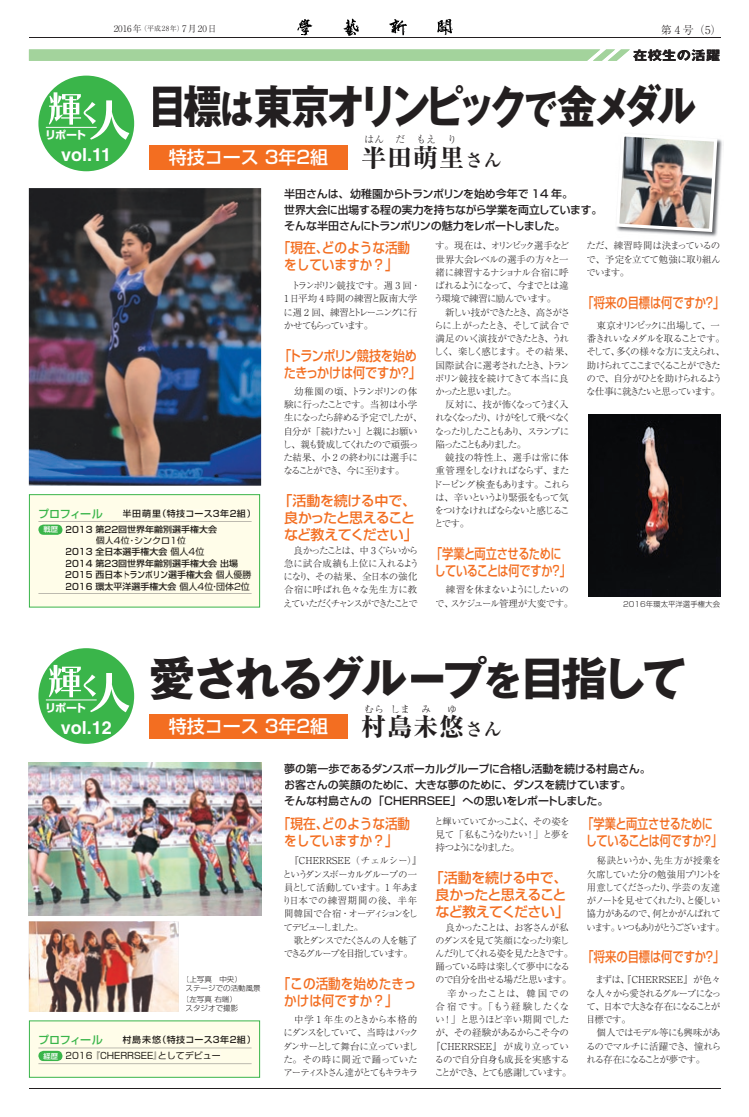
<style>
.page{position:relative;width:749px;height:1117px;background:#fff}
.page>*{position:absolute;margin:0;border:0;box-sizing:border-box;transform-origin:0 0}
.t1{font:700 46px "Gothic MB101 Pro";letter-spacing:-.145em;color:#231f20;scale:.85 1}
.t2{font:700 46px "Gothic MB101 Pro";letter-spacing:-.115em;color:#231f20}
.t3{font:800 25px "Ryumin Pro";letter-spacing:.04em;color:#231f20}
.t4{font:500 18px "Shin Go Pro";color:#fff}
.t5{font:700 18px "Helvetica";color:#fff}
.t6{font:700 18px "Ryumin Pro";color:#231f20}
.t7{font:500 14px/17px "Shin Go Pro";color:#f36e21;text-align:center;scale:.9 1}
.t8{font:500 14px/17px "Shin Go Pro";letter-spacing:-.045em;color:#f36e21;text-align:center}
.t9{font:500 14px/17px "Shin Go Pro";letter-spacing:-.02em;color:#f36e21;scale:.8 1}
.t10{font:500 14px "Shin Go Pro";letter-spacing:-.02em;color:#f36e21;scale:.81 1}
.t11{font:500 14px/17px "Shin Go Pro";letter-spacing:-.02em;color:#f36e21;text-align:center;scale:.87 1}
.t12{font:700 12.6px "Gothic MB101 Pro";letter-spacing:.04em;color:#231f20;scale:1.11 1}
.t13{font:500 11px/16px "Shin Go Pro";letter-spacing:-.02em;color:#231f20}
.t14{font:500 11px "Shin Go Pro";letter-spacing:-.02em;color:#3ab54a}
.t15{font:700 11px "Shin Go Pro";letter-spacing:-.085em;color:#fff}
.t16{font:300 11px "Ryumin Pro";color:#231f20}
.t17{font:300 10px "Ryumin Pro";color:#231f20}
.t18{font:300 9.5px/13.2px "Ryumin Pro";letter-spacing:-.105em;color:#231f20}
.t19{font:300 9.5px/13.2px "Ryumin Pro";letter-spacing:-.08em;color:#231f20;text-align:center}
.t20{font:300 9.5px/13.2px "Ryumin Pro";letter-spacing:-.125em;color:#231f20}
.t21{font:300 9.5px/13.2px "Ryumin Pro";letter-spacing:-.085em;color:#231f20}
.t22{font:300 9.5px/13.2px "Ryumin Pro";letter-spacing:-.075em;color:#231f20}
.t23{font:300 9.5px/13.2px "Ryumin Pro";letter-spacing:-.155em;color:#231f20}
.t24{font:300 9.5px/13.2px "Ryumin Pro";letter-spacing:-.065em;color:#231f20}
.t25{font:500 9px/11.6px "Shin Go Pro";color:#221e1a}
.t26{font:9px/15.7px "Shin Go Pro";color:#221e1a}
.t27{font:300 9px "Ryumin Pro";letter-spacing:.06em;color:#231f20}
.t28{font:300 7.5px/8.8px "Shin Go Pro";color:#231f20}
.s1{font-size:7px}
.s2{font-size:40px}
.s3{font-size:7.2px;color:#fff}
.s4{font-weight:400}
.s5{font-weight:800;font-size:25px}
.s6{font-weight:500}
.s7{font-weight:500;font-size:7.2px;color:#fff}
</style>
<div class="page">
<svg style="left:297px;top:19px;width:15px;height:16px"></svg>
<svg style="left:343px;top:19px;width:16px;height:17px"></svg>
<svg style="left:389px;top:19px;width:17px;height:16px"></svg>
<svg style="left:437px;top:19px;width:15px;height:16px"></svg>
<hr style="left:29px;top:37px;width:690px;height:1px;background:#231f20">
<hr style="left:29px;top:1088px;width:690px;height:1px;background:#231f20">
<svg style="left:633px;top:49px;width:86px;height:12px"></svg>
<svg style="left:29px;top:49px;width:600px;height:12px;background:#a7d5a0"></svg>
<div style="left:149px;top:145px;width:198px;height:24px;background:#f36e21"></div>
<hr style="left:486px;top:662px;width:1px;height:37px;background:#231f20">
<div style="left:149px;top:714px;width:198px;height:24px;background:#f36e21"></div>
<div style="left:38px;top:76px;width:96px;height:95px;background:#3ab54a;border-radius:50%"></div>
<hr style="left:46px;top:127px;width:51px;height:1px;background:#fff">
<svg style="left:49px;top:92px;width:80px;height:48px"></svg>
<div style="left:38px;top:648px;width:96px;height:96px;background:#3ab54a;border-radius:50%"></div>
<hr style="left:46px;top:699px;width:51px;height:1px;background:#fff">
<svg style="left:49px;top:665px;width:80px;height:47px"></svg>
<img style="left:29px;top:763px;width:232px;height:153px">
<img style="left:588px;top:415px;width:131px;height:181px">
<img style="left:671px;top:139px;width:51px;height:98px">
<img style="left:616px;top:136px;width:102px;height:98px">
<img style="left:29px;top:188px;width:232px;height:298px">
<div style="left:31px;top:496px;width:227px;height:110px;background:#fffde9"></div>
<div style="left:123px;top:509px;width:127px;height:9px;background:#fffde9"></div>
<div style="left:38px;top:525px;width:24px;height:10px;background:#3ab54a;border-radius:5px"></div>
<div style="left:66px;top:525px;width:151px;height:8px;background:#fffde9"></div>
<div style="left:96px;top:536px;width:90px;height:8px;background:#fffde9"></div>
<div style="left:66px;top:547px;width:101px;height:9px;background:#fffde9"></div>
<div style="left:171px;top:547px;width:33px;height:9px;background:#fffde9"></div>
<div style="left:66px;top:559px;width:172px;height:8px;background:#fffde9"></div>
<div style="left:66px;top:571px;width:26px;height:7px;background:#fffde9"></div>
<div style="left:96px;top:570px;width:26px;height:9px;background:#fffde9"></div>
<div style="left:125px;top:570px;width:43px;height:9px;background:#fffde9"></div>
<div style="left:168px;top:570px;width:45px;height:9px;background:#fffde9"></div>
<div style="left:216px;top:570px;width:35px;height:9px;background:#fffde9"></div>
<div style="left:66px;top:582px;width:110px;height:9px;background:#fffde9"></div>
<div style="left:180px;top:582px;width:69px;height:8px;background:#fffde9"></div>
<div style="left:29px;top:494px;width:231px;height:114px;border:1px solid #3ab54a"></div>
<svg style="left:31px;top:1022px;width:227px;height:54px;background:#fbf9e6"></svg>
<div style="left:122px;top:1035px;width:128px;height:9px;background:#fffde9"></div>
<div style="left:38px;top:1051px;width:24px;height:10px;background:#3ab54a;border-radius:5px"></div>
<div style="left:66px;top:1051px;width:154px;height:8px;background:#fffde9"></div>
<div style="left:29px;top:1020px;width:231px;height:58px;border:1px solid #3ab54a"></div>
<img style="left:29px;top:921px;width:150px;height:91px">
<p class="t27" style="left:114px;top:22px;width:105px">2016年<span class="s1">（平成28年）</span>7月20日</p>
<p class="t16" style="left:660px;top:21px;width:62px">第 4 号（5）</p>
<h3 class="t12" style="left:633px;top:45px;width:80px">在校生の活躍</h3>
<h1 class="t1" style="left:148px;top:68px;width:646px">目標<span class="s2">は</span>東京オリンピック<span class="s2">で</span>金メダル</h1>
<h3 class="t4" style="left:169px;top:142px;width:161px">特技コース 3年2組</h3>
<h2 class="t3" style="left:361px;top:138px;width:104px">半田萌里</h2>
<p class="t15" style="left:45px;top:126px;width:42px">リポート</p>
<p class="t17" style="left:364px;top:132px;width:21px">はん</p>
<p class="t17" style="left:395px;top:132px;width:11px">だ</p>
<p class="t17" style="left:416px;top:132px;width:21px">もえ</p>
<p class="t17" style="left:447px;top:132px;width:11px">り</p>
<h3 class="t5" style="left:61px;top:144px;width:52px">vol.11</h3>
<h3 class="t6" style="left:465px;top:146px;width:38px">さん</h3>
<p class="t14" style="left:38px;top:504px;width:66px">プロフィール</p>
<p class="t25" style="left:43px;top:504px;width:214px;line-height:15.7px;text-indent:79px">半田萌里（特技コース3年2組）<span class="s3">戦歴</span> 2013 第22回世界年齢別選手権大会</p>
<p class="t25" style="left:65px;top:533px;width:188px;text-indent:31px"><span class="s4">個人4位・シンクロ1位<br></span>2013 全日本選手権大会 <span class="s4">個人4位<br></span>2014 第23回世界年齢別選手権大会 出場<br>2015 西日本トランポリン選手権大会 <span class="s4">個人優勝<br></span>2016 環太平洋選手権大会 <span class="s4">個人4位・団体2位</span></p>
<p class="t13" style="left:284px;top:184px;width:319px">半田さんは、幼稚園からトランポリンを始め今年で 14 年。<br>世界大会に出場する程の実力を持ちながら学業を両立しています。そんな半田さんにトランポリンの魅力をレポートしました。</p>
<h3 class="t7" style="left:278px;top:238px;width:149px">「現在、どのような活動をしていますか？」</h3>
<p class="t18" style="left:283px;top:278px;width:138px">　トランポリン競技です。週 3 回・<br>1日平均 4 時間の練習と阪南大学に週 2 回、練習とトレーニングに行かせてもらっています。</p>
<h3 class="t11" style="left:279px;top:345px;width:164px">「トランポリン競技を始めたきっかけは何ですか？」</h3>
<p class="t21" style="left:282px;top:384px;width:141px">　幼稚園の頃、トランポリンの体験に行ったことです。当初は小学生になったら辞める予定でしたが、自分が「続けたい」と親にお願いし、親も賛成してくれたので頑張った結果、小 2 の終わりには選手になることができ、今に至ります。</p>
<h3 class="t8" style="left:278px;top:491px;width:141px">「活動を続ける中で、良かったと思えることなど教えてください」</h3>
<p class="t18" style="left:283px;top:543px;width:138px">　良かったことは、中 3 ぐらいから急に試合成績も上位に入れるようになり、その結果、全日本の強化合宿に呼ばれ色々な先生方に教えていただくチャンスができたことで</p>
<p class="t18" style="left:432px;top:239px;width:142px">す。現在は、オリンピック選手など世界大会レベルの選手の方々と一緒に練習するナショナル合宿に呼ばれるようになって、今までとは違う環境で練習に励んでいます。<br>　新しい技ができたとき、高さがさらに上がったとき、そして試合で満足のいく演技ができたとき、うれしく、楽しく感じます。その結果、国際試合に選考されたとき、トランポリン競技を続けてきて本当に良かったと思いました。<br>　反対に、技が怖くなってうまく入れなくなったり、けがをして飛べなくなったりしたこともあり、スランプに陥ったこともありました。<br>　競技の特性上、選手は常に体重管理をしなければならず、またドーピング検査もあります。これらは、辛いというより緊張をもって気をつけなければならないと感じることです。</p>
<h3 class="t9" style="left:431px;top:544px;width:176px">「学業と両立させるためにしていることは何ですか？」</h3>
<p class="t24" style="left:435px;top:582px;width:140px">　練習を休まないようにしたいので、スケジュール管理が大変です。</p>
<p class="t18" style="left:586px;top:239px;width:136px;text-align:justify">ただ、練習時間は決まっているので、予定を立てて勉強に取り組んでいます。</p>
<h3 class="t10" style="left:582px;top:291px;width:177px">「将来の目標は何ですか？」</h3>
<p class="t23" style="left:586px;top:318px;width:140px">　東京オリンピックに出場して、一番きれいなメダルを取ることです。そして、多くの様々な方に支えられ、助けられてここまでくることができたので、自分がひとを助けられるような仕事に就きたいと思っています。</p>
<p class="t28" style="left:623px;top:599px;width:98px">2016年環太平洋選手権大会</p>
<p class="t15" style="left:45px;top:699px;width:42px">リポート</p>
<h3 class="t5" style="left:61px;top:716px;width:53px">vol.12</h3>
<h1 class="t2" style="left:149px;top:640px;width:539px">愛されるグループ<span class="s2">を</span>目指して</h1>
<h3 class="t4" style="left:169px;top:711px;width:161px">特技コース 3年2組</h3>
<h2 class="t3" style="left:361px;top:707px;width:78px">村島未</h2>
<p class="t17" style="left:364px;top:701px;width:21px">むら</p>
<p class="t17" style="left:390px;top:701px;width:21px">しま</p>
<p class="t17" style="left:421px;top:701px;width:11px">み</p>
<p class="t17" style="left:447px;top:701px;width:11px">ゆ</p>
<h3 class="t6" style="left:439px;top:715px;width:64px"><span class="s5">悠</span>さん</h3>
<p class="t28" style="left:185px;top:974px;width:77px;text-indent:-4px">（上写真　中央）<br>ステージでの活動風景</p>
<p class="t28" style="left:182px;top:994px;width:58px;text-align:center">（左写真 右端）スタジオで撮影</p>
<p class="t14" style="left:38px;top:1030px;width:66px">プロフィール</p>
<p class="t26" style="left:43px;top:1031px;width:214px;text-indent:79px"><span class="s6">村島未悠（特技コース3年2組）</span><span class="s7">経歴</span> 2016 『CHERRSEE』としてデビュー</p>
<p class="t13" style="left:284px;top:759px;width:368px">夢の第一歩であるダンスボーカルグループに合格し活動を続ける村島さん。お客さんの笑顔のために、大きな夢のために、ダンスを続けています。<br>そんな村島さんの「CHERRSEE」への思いをレポートしました。</p>
<h3 class="t7" style="left:278px;top:813px;width:149px">「現在、どのような活動をしていますか？」　</h3>
<p class="t20" style="left:282px;top:853px;width:141px">　『CHERRSEE（チェルシー）』というダンスボーカルグループの一員として活動しています。1 年あまり日本での練習期間の後、半年間韓国で合宿・オーディションをしてデビューしました。<br>　歌とダンスでたくさんの人を魅了できるグループを目指しています。</p>
<h3 class="t7" style="left:284px;top:973px;width:149px;text-align:left;text-indent:-6px">「この活動を始めたきっかけは何ですか？」</h3>
<p class="t18" style="left:283px;top:1012px;width:137px">　中学 1 年生のときから本格的にダンスをしていて、当時はバックダンサーとして舞台に立っていました。その時に間近で踊っていたアーティストさん達がとてもキラキラ</p>
<p class="t18" style="left:434px;top:814px;width:137px;text-align:justify">と輝いていてかっこよく、その姿を見て「私もこうなりたい！」と夢を持つようになりました。</p>
<h3 class="t8" style="left:429px;top:868px;width:141px">「活動を続ける中で、良かったと思えることなど教えてください」</h3>
<p class="t19" style="left:431px;top:919px;width:144px">　良かったことは、お客さんが私のダンスを見て笑顔になったり楽しんだりしてくれる姿を見たときです。踊っている時は楽しくて夢中になるので自分を出せる場だと思います。　辛かったことは、韓国での合宿です。「もう経験したくない！」と思うほど辛い期間でしたが、その経験があるからこそ今の『CHERRSEE』が成り立っているので自分自身も成長を実感することができ、とても感謝しています。</p>
<h3 class="t9" style="left:582px;top:813px;width:176px">「学業と両立させるためにしていることは何ですか？」</h3>
<p class="t18" style="left:586px;top:853px;width:140px">　秘訣というか、先生方が授業を欠席していた分の勉強用プリントを用意してくださったり、学芸の友達がノートを見せてくれたり、と優しい協力があるので、何とかがんばれています。いつもありがとうございます。</p>
<h3 class="t10" style="left:582px;top:946px;width:177px">「将来の目標は何ですか？」</h3>
<p class="t22" style="left:585px;top:972px;width:137px;text-indent:9px">まずは、『CHERRSEE』が色々な人々から愛されるグループになって、日本で大きな存在になることが目標です。<br>　個人ではモデル等にも興味があるのでマルチに活躍でき、憧れられる存在になることが夢です。</p>
</div>
